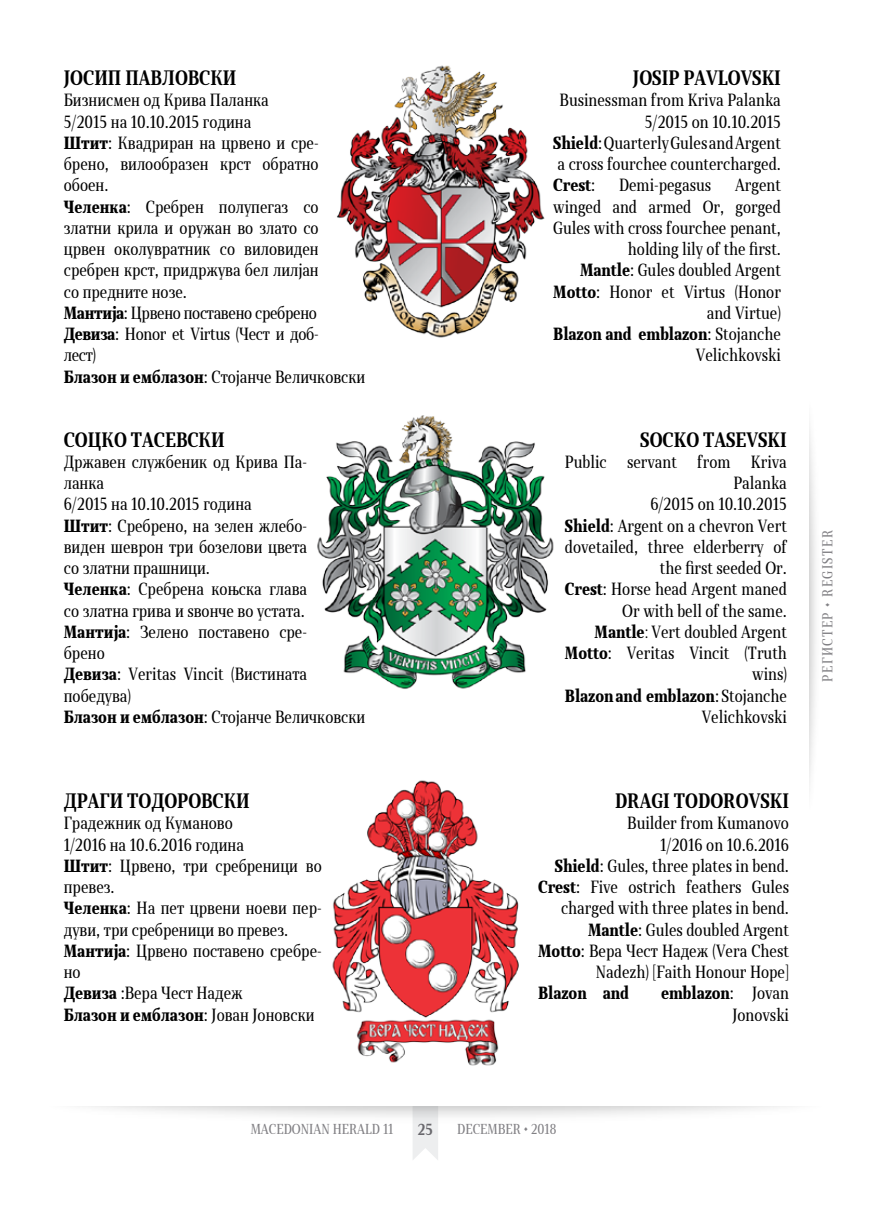
<style>
.page{position:relative;width:872px;height:1212px;background:#fff}
.page>*{position:absolute;margin:0;border:0;box-sizing:border-box;transform-origin:0 0}
.t1{font:700 19.5px "Skola Serif Cn";color:#000}
.t2{font:16.5px/21.3px "Skola Serif Cn";color:#000;text-align:right}
.t3{font:900 16.5px "Skola Serif Cn";color:#000}
.t4{font:700 15px "Skola Serif Cn";color:#68676c}
.t5{font:13.5px "Skola Serif Cn";color:#818084}
.t6{font:13.5px "Skola Serif Cn";letter-spacing:.1em;color:#818084}
.s1{font-weight:900}
.s2{font-weight:400}
.s3{font-weight:300}
</style>
<div class="page">
<img style="left:332px;top:780px;width:187px;height:286px">
<img style="left:317px;top:415px;width:237px;height:274px">
<img style="left:337px;top:65px;width:208px;height:273px">
<p class="t1" style="left:64px;top:66px;width:174px">ЈОСИП ПАВЛОВСКИ</p>
<p class="t2" style="left:64px;top:90px;width:303px;text-align:left">Бизнисмен од Крива Паланка<br>5/2015 на 10.10.2015 година<br><span class="s1">Штит</span>: Квадриран на црвено и сре&shy;брено, вилообразен крст обратно обоен.<br><span class="s1">Челенка</span>: Сребрен полупегаз со златни крила и оружан во злато со<br>црвен околувратник со виловиден сребрен крст, придржува бел лилјан<br>со предните нозе.<br><span class="s1">Мантија</span>: Црвено поставено сребрено<br><span class="s1">Девиза</span>: Honor et Virtus (Чест и доб-<br>лест)<br><span class="s1">Блазон и емблазон</span>: Стојанче Величковски</p>
<p class="t1" style="left:64px;top:428px;width:162px">СОЦКО ТАСЕВСКИ</p>
<p class="t2" style="left:64px;top:451px;width:303px;text-align:left">Државен службеник од Крива Па-<br>ланка<br>6/2015 на 10.10.2015 година<br><span class="s1">Штит</span>: Сребрено, на зелен жлебо-<br>виден шеврон три бозелови цвета<br>со златни прашници.<br><span class="s1">Челенка</span>: Сребрена коњска глава<br>со златна грива и ѕвонче во устата.<br><span class="s1">Мантија</span>: Зелено поставено сре-<br>брено<br><span class="s1">Девиза</span>: Veritas Vincit (Вистината победува)<br><span class="s1">Блазон и емблазон</span>: Стојанче Величковски</p>
<p class="t1" style="left:64px;top:789px;width:188px">ДРАГИ ТОДОРОВСКИ</p>
<p class="t2" style="left:64px;top:812px;width:259px;text-align:left">Градежник од Куманово<br>1/2016 на 10.6.2016 година<br><span class="s1">Штит</span>: Црвено, три сребреници во превез.<br><span class="s1">Челенка</span>: На пет црвени ноеви пер&shy;дуви, три сребреници во превез.<br><span class="s1">Мантија</span>: Црвено поставено сребре&shy;но<br><span class="s1">Девиза</span> :Вера Чест Надеж<br><span class="s1">Блазон и емблазон</span>: Јован Јоновски</p>
<p class="t1" style="left:633px;top:66px;width:150px">JOSIP PAVLOVSKI</p>
<p class="t2" style="left:559px;top:90px;width:223px">Businessman from Kriva Palanka</p>
<p class="t2" style="left:645px;top:111px;width:138px">5/2015 on 10.10.2015</p>
<p class="t2" style="left:553px;top:132px;width:229px"><span class="s1">Shield</span>: Quarterly Gules and Argent</p>
<p class="t2" style="left:557px;top:153px;width:225px">a cross fourchee countercharged.</p>
<p class="t3" style="left:553px;top:175px;width:43px">Crest<span class="s2">:</span></p>
<p class="t2" style="left:619px;top:175px;width:94px">Demi-pegasus</p>
<p class="t2" style="left:553px;top:175px;width:229px">Argent<br>winged and armed Or, gorged<br>Gules with cross fourchee penant, holding lily of the first.<br><span class="s1">Mantle</span>: Gules doubled Argent<br><span class="s1">Motto</span>: Honor et Virtus (Honor and Virtue)<br><span class="s1">Blazon and emblazon</span>: Stojanche<br>Velichkovski</p>
<p class="t1" style="left:640px;top:428px;width:148px">SOCKO TASEVSKI</p>
<p class="t2" style="left:565px;top:451px;width:223px">Public servant from Kriva<br>Palanka<br>6/2015 on 10.10.2015<br><span class="s1">Shield</span>: Argent on a chevron Vert dovetailed, three elderberry of the first seeded Or.<br><span class="s1">Crest</span>: Horse head Argent maned<br>Or with bell of the same.<br><span class="s1">Mantle</span><span class="s3">:</span> Vert doubled Argent<br><span class="s1">Motto</span>: Veritas Vincit (Truth wins)<br><span class="s1">Blazon and emblazon</span>: Stojanche<br>Velichkovski</p>
<p class="t1" style="left:615px;top:789px;width:175px">DRAGI TODOROVSKI</p>
<p class="t2" style="left:538px;top:812px;width:252px">Builder from Kumanovo<br>1/2016 on 10.6.2016<br><span class="s1">Shield</span>: Gules, three plates in bend.<br><span class="s1">Crest</span>: Five ostrich feathers Gules charged with three plates in bend.<br><span class="s1">Mantle</span>: Gules doubled Argent<br><span class="s1">Motto</span>: Вера Чест Надеж (Vera Chest<br>Nadezh) [Faith Honour Hope]</p>
<p class="t3" style="left:538px;top:983px;width:92px">Blazon and</p>
<p class="t2" style="left:661px;top:982px;width:130px"><span class="s1">emblazon</span>: Jovan<br>Jonovski</p>
<p class="t6" style="left:819px;top:682px;width:153px;rotate:-90deg">РЕГИСТЕР • REGISTER</p>
<p class="t5" style="left:251px;top:1121px;width:144px">MACEDONIAN HERALD 11</p>
<p class="t4" style="left:418px;top:1120px;width:17px">25</p>
<p class="t5" style="left:457px;top:1121px;width:101px">DECEMBER • 2018</p>
</div>
